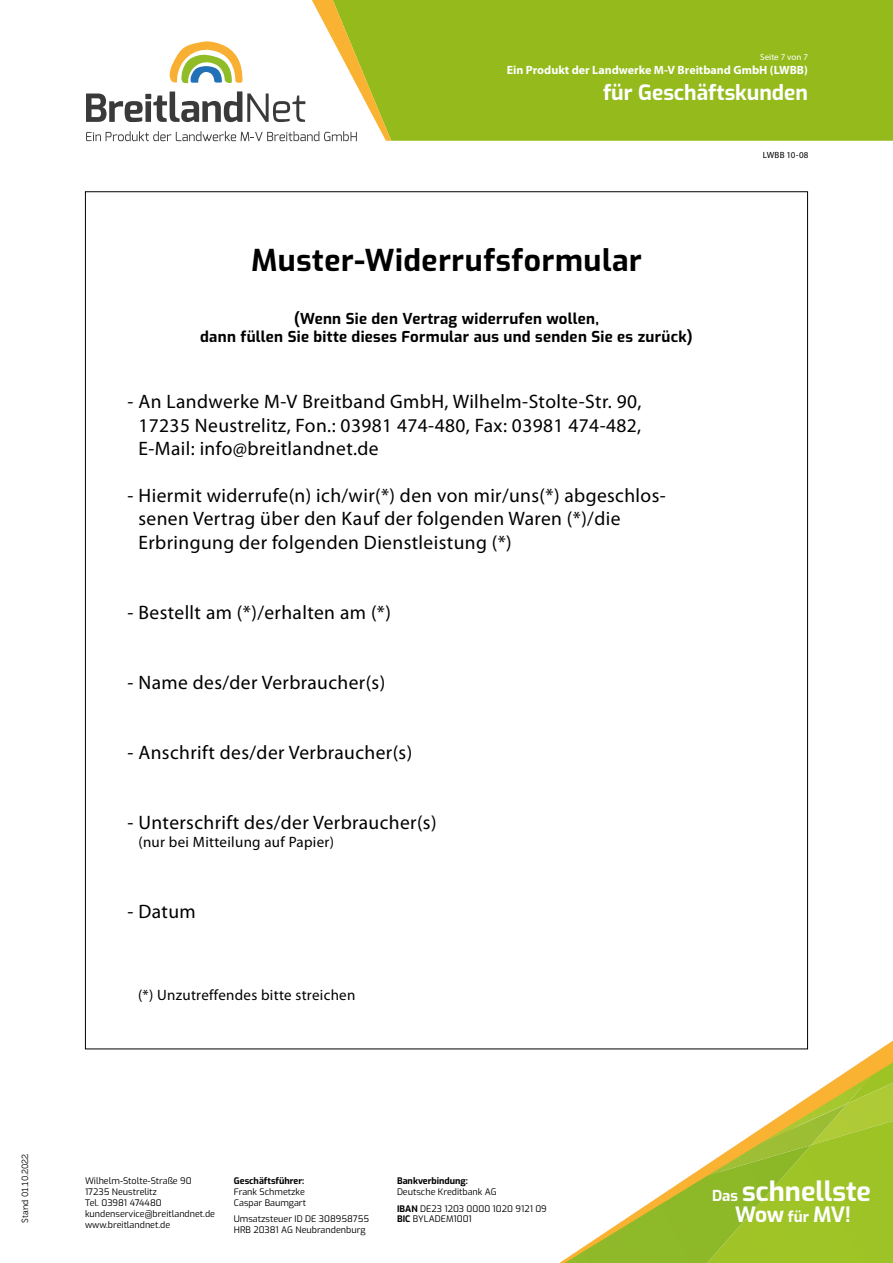
<style>
.page{position:relative;width:893px;height:1263px;background:#fff}
.page>*{position:absolute;margin:0;border:0;box-sizing:border-box;transform-origin:0 0}
.t1{font:700 30px "Exo";letter-spacing:.02em;color:#000}
.t2{font:700 27px "Exo";color:#fff}
.t3{font:700 21px "Exo";color:#fff}
.t4{font:19.5px/23.4px "Myriad Pro";letter-spacing:.02em;color:#000;text-align:justify}
.t5{font:700 15px/18px "Exo";letter-spacing:.02em;color:#000;text-align:center}
.t6{font:15px "Myriad Pro";letter-spacing:.02em;color:#000}
.t7{font:700 12px "Myriad Pro";color:#fff}
.t8{font:9px/10.8px "Exo";color:#000}
.t9{font:700 9px "Exo";color:#000}
.t10{font:9px "Museo 300";letter-spacing:-.005em;color:#000}
.t11{font:9px "Myriad Pro";color:#fff}
.t12{font:9px "Myriad Pro";letter-spacing:.02em;color:#000}
.s1{font-weight:700}
.s2{font-size:15px}
</style>
<div class="page">
<div style="left:391px;top:0;width:502px;height:141px;background:#94ba1c"></div>
<svg style="left:540px;top:1032px;width:353px;height:43px"></svg>
<img style="left:848px;top:1054px;width:45px;height:14px">
<img style="left:847px;top:1068px;width:46px;height:9px">
<img style="left:872px;top:1077px;width:21px;height:40px">
<div style="left:811px;top:1117px;width:82px;height:146px;background:#9ec326"></div>
<img style="left:736px;top:1127px;width:111px;height:48px">
<img style="left:559px;top:1145px;width:252px;height:118px">
<img style="left:799px;top:1075px;width:73px;height:67px">
<img style="left:763px;top:1103px;width:84px;height:39px">
<img style="left:583px;top:1191px;width:70px;height:32px">
<img style="left:653px;top:1147px;width:97px;height:44px">
<img style="left:631px;top:1191px;width:22px;height:10px">
<svg style="left:86px;top:0;width:305px;height:141px"></svg>
<p class="t11" style="left:760px;top:51px;width:49px">Seite 7 von 7</p>
<p class="t7" style="left:507px;top:62px;width:303px">Ein Produkt der Landwerke M-V Breitband GmbH (LWBB)</p>
<p class="t3" style="left:603px;top:76px;width:206px">für Geschäftskunden</p>
<h1 class="t1" style="left:251px;top:238px;width:392px">Muster-Widerrufsformular</h1>
<p class="t5" style="left:200px;top:308px;width:494px">(Wenn Sie den Vertrag widerrufen wollen,<br>dann füllen Sie bitte dieses Formular aus und senden Sie es zurück)</p>
<p class="t4" style="left:138px;top:390px;width:505px;text-indent:-11px">- An Landwerke M-V Breitband GmbH, Wilhelm-Stolte-Str. 90, 17235 Neustrelitz, Fon.: 03981 474-480, Fax: 03981 474-482, E-Mail: info@breitlandnet.de</p>
<p class="t4" style="left:138px;top:483px;width:529px;text-align:left;text-indent:-11px">- Hiermit widerrufe(n) ich/wir(*) den von mir/uns(*) abgeschlos&shy;senen Vertrag über den Kauf der folgenden Waren (*)/die<br>Erbringung der folgenden Dienstleistung (*)</p>
<p class="t4" style="left:128px;top:600px;width:265px">- Bestellt am (*)/erhalten am (*)</p>
<p class="t4" style="left:128px;top:670px;width:259px">- Name des/der Verbraucher(s)</p>
<p class="t4" style="left:128px;top:741px;width:286px">- Anschrift des/der Verbraucher(s)</p>
<p class="t4" style="left:128px;top:811px;width:311px">- Unterschrift des/der Verbraucher(s)</p>
<p class="t6" style="left:138px;top:833px;width:197px">(nur bei Mitteilung auf Papier)</p>
<p class="t4" style="left:128px;top:899px;width:70px">- Datum</p>
<p class="t6" style="left:138px;top:986px;width:219px">(*) Unzutreffendes bitte streichen</p>
<p class="t12" style="left:763px;top:149px;width:47px">LWBB 10-08</p>
<p class="t10" style="left:20px;top:1222px;width:70px;rotate:-90deg">Stand 01.10.2022</p>
<p class="t9" style="left:234px;top:1174px;width:72px">Geschäftsführer:</p>
<p class="t8" style="left:234px;top:1186px;width:74px">Frank Schmetzke<br>Caspar Baumgart</p>
<p class="t8" style="left:234px;top:1213px;width:137px">Umsatzsteuer ID DE 308958755<br>HRB 20381 AG Neubrandenburg</p>
<p class="t8" style="left:85px;top:1175px;width:132px">Wilhelm-Stolte-Straße 90<br>17235 Neustrelitz<br>Tel. 03981 474480 kundenservice@breitlandnet.de www.breitlandnet.de</p>
<p class="t9" style="left:397px;top:1174px;width:72px">Bankverbindung:</p>
<p class="t8" style="left:397px;top:1183px;width:151px;line-height:16.5px">Deutsche Kreditbank AG<br><span class="s1">IBAN</span> DE23 1203 0000 1020 9121 09</p>
<p class="t8" style="left:397px;top:1213px;width:76px"><span class="s1">BIC</span> BYLADEM1001</p>
<h2 class="t2" style="left:712px;top:1170px;width:160px"><span class="s2">Das</span> schnellste</h2>
<p class="t3" style="left:735px;top:1198px;width:117px">Wow <span class="s2">für</span> MV!</p>
</div>
